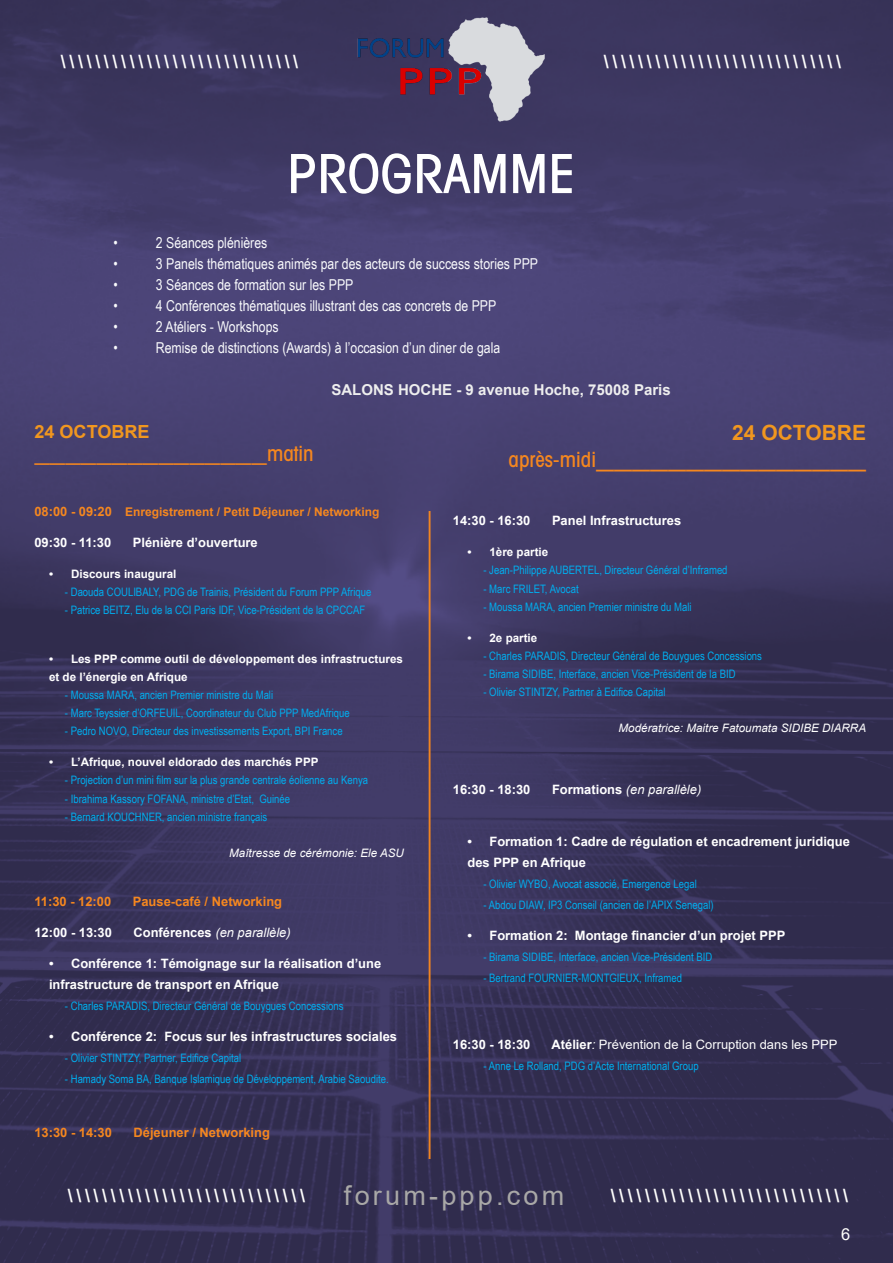
<style>
.page{position:relative;width:893px;height:1263px;background:#fff}
.page>*{position:absolute;margin:0;border:0;box-sizing:border-box;transform-origin:0 0}
.t1{font:500 condensed 54px "Avant Garde";color:#fff}
.t2{font:500 condensed 36px "Avant Garde";color:#f5871f}
.t3{font:500 condensed 31.05px "Avant Garde";color:#f5871f}
.t4{font:27px "Arial";letter-spacing:.12em;color:#a9a8a7}
.t5{font:700 21px "Arial";color:#f1971f}
.t6{font:700 18.15px "Arial";color:#f1971f}
.t7{font:900 18px "Arial";color:#fffffd}
.t8{font:16.5px "Arial";color:#fffffd}
.t9{font:15px "Arial Narrow";color:#f9fafc}
.t10{font:700 15px "Arial";color:#eee}
.t11{font:700 12.9px/21px "Arial";color:#fff}
.t12{font:700 12.9px "Arial";color:#f5871f}
.t13{font:italic 12.9px "Arial";color:#fff}
.t14{font:12.9px "Arial";color:#fff}
.t15{font:700 12px "Arial";color:#f5871f}
.t16{font:11.7px "Arial Narrow";color:#00aeef}
.t17{font:700 11.7px/18.1px "Arial";color:#fff}
.t18{font:italic 11.7px "Arial";color:#fff}
.s1{font-size:21px}
.s2{font-size:12.9px}
.s3{font-weight:700;font-style:normal}
.s4{font-weight:700}
.s5{font-style:italic}
</style>
<div class="page">
<img style="left:0;top:0;width:893px;height:1263px">
<img style="left:355px;top:11px;width:191px;height:111px">
<p class="t7" style="left:61px;top:48px;width:239px">\\\\\\\\\\\\\\\\\\\\\\\\\\\\</p>
<p class="t7" style="left:604px;top:48px;width:239px">\\\\\\\\\\\\\\\\\\\\\\\\\\\\</p>
<p class="t1" style="left:287px;top:140px;width:290px">PROGRAMME</p>
<p class="t9" style="left:113px;top:232px;width:6px">•</p>
<p class="t9" style="left:156px;top:232px;width:113px">2 Séances plénières</p>
<p class="t9" style="left:113px;top:253px;width:6px">•</p>
<p class="t9" style="left:156px;top:253px;width:384px">3 Panels thématiques animés par des acteurs de success stories PPP</p>
<p class="t9" style="left:113px;top:274px;width:6px">•</p>
<p class="t9" style="left:156px;top:274px;width:199px">3 Séances de formation sur les PPP</p>
<p class="t9" style="left:113px;top:295px;width:6px">•</p>
<p class="t9" style="left:156px;top:295px;width:342px">4 Conférences thématiques illustrant des cas concrets de PPP</p>
<p class="t9" style="left:113px;top:316px;width:6px">•</p>
<p class="t9" style="left:156px;top:316px;width:124px">2 Atéliers - Workshops</p>
<p class="t9" style="left:113px;top:337px;width:6px">•</p>
<p class="t9" style="left:156px;top:337px;width:346px">Remise de distinctions (Awards) à l’occasion d’un diner de gala</p>
<p class="t10" style="left:331px;top:379px;width:341px">SALONS HOCHE - 9 avenue Hoche, 75008 Paris</p>
<p class="t6" style="left:34px;top:419px;width:117px">24 OCTOBRE</p>
<p class="t3" style="left:34px;top:431px;width:281px">_______________<span class="s1">matin</span></p>
<p class="t15" style="left:34px;top:503px;width:346px"><span class="s2">08:00 - 09:20</span> Enregistrement / Petit Déjeuner / Networking</p>
<p class="t11" style="left:34px;top:532px;width:78px">09:30 - 11:30</p>
<p class="t11" style="left:133px;top:532px;width:126px">Plénière d’ouverture</p>
<p class="t17" style="left:49px;top:565px;width:129px">• Discours inaugural</p>
<p class="t16" style="left:65px;top:583px;width:308px">- Daouda COULIBALY, PDG de Trainis, Président du Forum PPP Afrique</p>
<p class="t16" style="left:65px;top:601px;width:302px">- Patrice BEITZ, Elu de la CCI Paris IDF, Vice-Président de la CPCCAF</p>
<p class="t17" style="left:49px;top:650px;width:355px">• Les PPP comme outil de développement des infrastructures et de l’énergie en Afrique</p>
<p class="t16" style="left:65px;top:686px;width:210px">- Moussa MARA, ancien Premier ministre du Mali</p>
<p class="t16" style="left:65px;top:705px;width:286px">- Marc Teyssier d’ORFEUIL, Coordinateur du Club PPP MedAfrique</p>
<p class="t16" style="left:65px;top:723px;width:279px">- Pedro NOVO, Directeur des investissements Export, BPI France</p>
<p class="t17" style="left:49px;top:753px;width:271px">• L’Afrique, nouvel eldorado des marchés PPP</p>
<p class="t16" style="left:65px;top:772px;width:305px">- Projection d’un mini film sur la plus grande centrale éolienne au Kenya</p>
<p class="t16" style="left:65px;top:790px;width:227px">- Ibrahima Kassory FOFANA, ministre d’Etat, Guinée</p>
<p class="t16" style="left:65px;top:808px;width:204px">- Bernard KOUCHNER, ancien ministre français</p>
<p class="t18" style="left:229px;top:845px;width:176px">Maîtresse de cérémonie: Ele ASU</p>
<p class="t12" style="left:34px;top:892px;width:78px">11:30 - 12:00</p>
<p class="t12" style="left:133px;top:892px;width:151px">Pause-café / Networking</p>
<p class="t11" style="left:34px;top:922px;width:79px">12:00 - 13:30</p>
<p class="t13" style="left:134px;top:924px;width:159px"><span class="s3">Conférences</span> (en parallèle)</p>
<p class="t11" style="left:49px;top:953px;width:334px">• Conférence 1: Témoignage sur la réalisation d’une infrastructure de transport en Afrique</p>
<p class="t16" style="left:65px;top:997px;width:280px">- Charles PARADIS, Directeur Général de Bouygues Concessions</p>
<p class="t11" style="left:49px;top:1026px;width:349px">• Conférence 2: Focus sur les infrastructures sociales</p>
<p class="t16" style="left:65px;top:1049px;width:178px">- Olivier STINTZY, Partner, Edifice Capital</p>
<p class="t16" style="left:65px;top:1070px;width:325px">- Hamady Soma BA, Banque Islamique de Développement, Arabie Saoudite.</p>
<p class="t12" style="left:34px;top:1124px;width:79px">13:30 - 14:30</p>
<p class="t12" style="left:134px;top:1124px;width:138px">Déjeuner / Networking</p>
<p class="t2" style="left:391px;top:1159px;width:649px;rotate:-90deg">____________________________________</p>
<p class="t5" style="left:732px;top:418px;width:135px">24 OCTOBRE</p>
<p class="t2" style="left:508px;top:432px;width:359px"><span class="s1">après-midi</span>_______________</p>
<p class="t11" style="left:453px;top:510px;width:79px">14:30 - 16:30</p>
<p class="t11" style="left:552px;top:510px;width:131px">Panel Infrastructures</p>
<p class="t17" style="left:467px;top:543px;width:82px">• 1ère partie</p>
<p class="t16" style="left:483px;top:562px;width:246px">- Jean-Philippe AUBERTEL, Directeur Général d’Inframed</p>
<p class="t16" style="left:483px;top:580px;width:97px">- Marc FRILET, Avocat</p>
<p class="t16" style="left:483px;top:598px;width:210px">- Moussa MARA, ancien Premier ministre du Mali</p>
<p class="t17" style="left:467px;top:628px;width:71px">• 2e partie</p>
<p class="t16" style="left:483px;top:647px;width:280px">- Charles PARADIS, Directeur Général de Bouygues Concessions</p>
<p class="t16" style="left:483px;top:665px;width:254px">- Birama SIDIBE, Interface, ancien Vice-Président de la BID</p>
<p class="t16" style="left:483px;top:683px;width:184px">- Olivier STINTZY, Partner à Edifice Capital</p>
<p class="t18" style="left:619px;top:720px;width:249px">Modératrice: Maitre Fatoumata SIDIBE DIARRA</p>
<p class="t11" style="left:453px;top:779px;width:79px">16:30 - 18:30</p>
<p class="t13" style="left:552px;top:781px;width:151px"><span class="s3">Formations</span> (en parallèle)</p>
<p class="t11" style="left:467px;top:831px;width:384px">• Formation 1: Cadre de régulation et encadrement juridique des PPP en Afrique</p>
<p class="t16" style="left:483px;top:875px;width:215px">- Olivier WYBO, Avocat associé, Emergence Legal</p>
<p class="t16" style="left:483px;top:896px;width:232px">- Abdou DIAW, IP3 Conseil (ancien de l’APIX Senegal)</p>
<p class="t11" style="left:467px;top:925px;width:319px">• Formation 2: Montage financier d’un projet PPP</p>
<p class="t16" style="left:483px;top:948px;width:230px">- Birama SIDIBE, Interface, ancien Vice-Président BID</p>
<p class="t16" style="left:483px;top:969px;width:200px">- Bertrand FOURNIER-MONTGIEUX, Inframed</p>
<p class="t11" style="left:453px;top:1034px;width:79px">16:30 - 18:30</p>
<p class="t14" style="left:551px;top:1036px;width:287px"><span class="s4">Atélier</span><span class="s5">:</span> Prévention de la Corruption dans les PPP</p>
<p class="t16" style="left:483px;top:1058px;width:217px">- Anne Le Rolland, PDG d’Acte International Group</p>
<p class="t4" style="left:344px;top:1177px;width:222px">forum-ppp.com</p>
<p class="t7" style="left:68px;top:1182px;width:239px">\\\\\\\\\\\\\\\\\\\\\\\\\\\\</p>
<p class="t7" style="left:611px;top:1182px;width:239px">\\\\\\\\\\\\\\\\\\\\\\\\\\\\</p>
<p class="t8" style="left:841px;top:1222px;width:11px">6</p>
</div>
